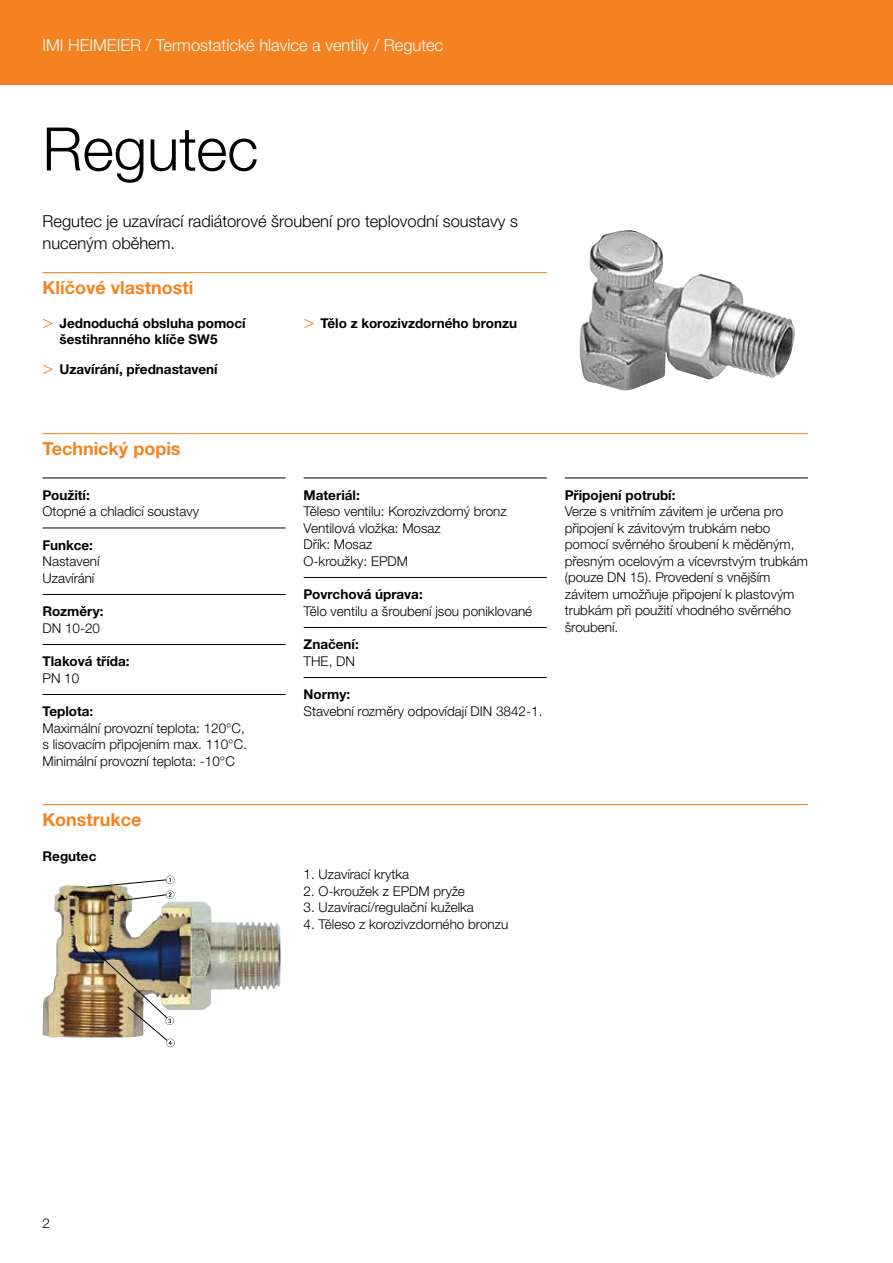
<style>
.page{position:relative;width:893px;height:1263px;background:#fff}
.page>*{position:absolute;margin:0;border:0;box-sizing:border-box;transform-origin:0 0}
.t1{font:300 60px "Helvetica Neue LTW1 G";color:#000}
.t2{font:700 18px "Helvetica Neue LTW1 G";color:#f58220}
.t3{font:300 16.5px/22.5px "Helvetica Neue LTW1 G";color:#000}
.t4{font:300 16.5px "Helvetica Neue LTW1 G";color:#fff}
.t5{font:300 13.5px/16.5px "Helvetica Neue LTW1 G";color:#000}
.t6{font:700 13.5px/16.5px "Helvetica Neue LTW1 G";color:#000}
.s1{font-family:"Helvetica Neue LT Std";font-weight:300;font-size:18px;color:#f58220}
</style>
<div class="page">
<div style="left:0;top:0;width:893px;height:85px;background:#f58220"></div>
<hr style="left:43px;top:272px;width:504px;height:1px;background:#f58220">
<hr style="left:43px;top:433px;width:765px;height:1px;background:#f58220">
<hr style="left:43px;top:478px;width:243px;height:1px;background:#000">
<hr style="left:43px;top:528px;width:243px;height:1px;background:#000">
<hr style="left:43px;top:594px;width:243px;height:1px;background:#000">
<hr style="left:43px;top:644px;width:243px;height:1px;background:#000">
<hr style="left:43px;top:694px;width:243px;height:1px;background:#000">
<hr style="left:304px;top:478px;width:243px;height:1px;background:#000">
<hr style="left:304px;top:577px;width:243px;height:1px;background:#000">
<hr style="left:304px;top:627px;width:243px;height:1px;background:#000">
<hr style="left:304px;top:677px;width:243px;height:1px;background:#000">
<hr style="left:565px;top:478px;width:243px;height:1px;background:#000">
<hr style="left:43px;top:804px;width:765px;height:1px;background:#f58220">
<img style="left:579px;top:230px;width:216px;height:160px">
<img style="left:43px;top:885px;width:238px;height:153px">
<svg style="left:87px;top:876px;width:87px;height:26px"></svg>
<img style="left:92px;top:948px;width:83px;height:99px">
<p class="t4" style="left:43px;top:35px;width:402px">IMI HEIMEIER / Termostatické hlavice a ventily / Regutec</p>
<h1 class="t1" style="left:43px;top:112px;width:217px">Regutec</h1>
<p class="t3" style="left:43px;top:210px;width:477px">Regutec je uzavírací radiátorové šroubení pro teplovodní soustavy s nuceným oběhem.</p>
<h2 class="t2" style="left:43px;top:277px;width:152px">Klíčové vlastnosti</h2>
<p class="t6" style="left:60px;top:315px;width:188px;text-indent:-17px"><span class="s1">&gt;</span> Jednoduchá obsluha pomocí šestihranného klíče SW5</p>
<p class="t6" style="left:43px;top:361px;width:177px"><span class="s1">&gt;</span> Uzavírání, přednastavení</p>
<p class="t6" style="left:304px;top:315px;width:215px"><span class="s1">&gt;</span> Tělo z korozivzdorného bronzu</p>
<h2 class="t2" style="left:43px;top:438px;width:140px">Technický popis</h2>
<p class="t6" style="left:43px;top:486px;width:49px">Použití:</p>
<p class="t5" style="left:43px;top:503px;width:158px">Otopné a chladicí soustavy</p>
<p class="t6" style="left:43px;top:536px;width:52px">Funkce:</p>
<p class="t5" style="left:43px;top:553px;width:59px">Nastavení<br>Uzavírání</p>
<p class="t6" style="left:43px;top:603px;width:62px">Rozměry:</p>
<p class="t5" style="left:43px;top:619px;width:59px">DN 10-20</p>
<p class="t6" style="left:43px;top:653px;width:89px">Tlaková třída:</p>
<p class="t5" style="left:43px;top:669px;width:38px">PN 10</p>
<p class="t6" style="left:43px;top:703px;width:52px">Teplota:</p>
<p class="t5" style="left:43px;top:719px;width:206px">Maximální provozní teplota: 120°C, s lisovacím připojením max. 110°C.<br>Minimální provozní teplota: -10°C</p>
<h2 class="t2" style="left:43px;top:809px;width:100px">Konstrukce</h2>
<p class="t6" style="left:43px;top:848px;width:55px">Regutec</p>
<p class="t6" style="left:304px;top:486px;width:58px">Materiál:</p>
<p class="t5" style="left:304px;top:503px;width:205px">Těleso ventilu: Korozivzdorný bronz<br>Ventilová vložka: Mosaz<br>Dřík: Mosaz<br>O-kroužky: EPDM</p>
<p class="t6" style="left:304px;top:586px;width:121px">Povrchová úprava:</p>
<p class="t5" style="left:304px;top:602px;width:230px">Tělo ventilu a šroubení jsou poniklované</p>
<p class="t6" style="left:304px;top:636px;width:57px">Značení:</p>
<p class="t5" style="left:304px;top:652px;width:53px">THE, DN</p>
<p class="t6" style="left:304px;top:686px;width:48px">Normy:</p>
<p class="t5" style="left:304px;top:702px;width:240px">Stavební rozměry odpovídají DIN 3842-1.</p>
<p class="t6" style="left:565px;top:486px;width:112px">Připojení potrubí:</p>
<p class="t5" style="left:565px;top:503px;width:245px">Verze s vnitřním závitem je určena pro připojení k závitovým trubkám nebo pomocí svěrného šroubení k měděným, přesným ocelovým a vícevrstvým trubkám (pouze DN 15). Provedení s vnějším závitem umožňuje připojení k plastovým trubkám při použití vhodného svěrného šroubení.</p>
<p class="t5" style="left:304px;top:866px;width:107px">1. Uzavírací krytka</p>
<p class="t5" style="left:304px;top:883px;width:163px">2. O-kroužek z EPDM pryže</p>
<p class="t5" style="left:304px;top:899px;width:172px">3. Uzavírací/regulační kuželka</p>
<p class="t5" style="left:304px;top:916px;width:206px">4. Těleso z korozivzdorného bronzu</p>
<p class="t5" style="left:43px;top:1215px;width:9px">2</p>
</div>
